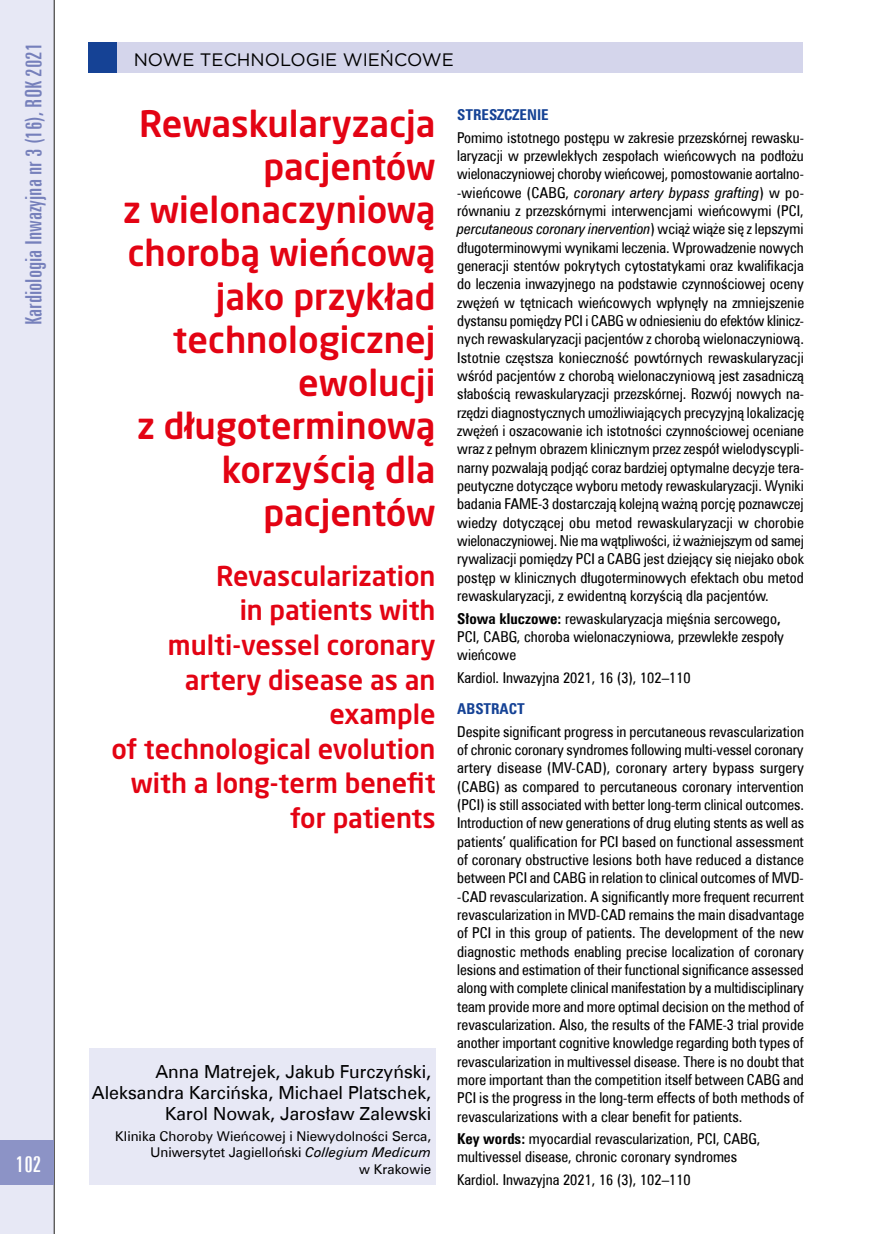
<style>
.page{position:relative;width:872px;height:1234px;background:#fff}
.page>*{position:absolute;margin:0;border:0;box-sizing:border-box;transform-origin:0 0}
.t1{font:500 36px/43.2px "Neo Sans Pro";color:#e30313;text-align:right}
.t2{font:500 27px/34.5px "Neo Sans Pro";color:#e30313;text-align:right}
.t3{font:22.5px "Zurich X Cn EU";color:#7680bb;scale:1.07 1}
.t4{font:22.5px "Zurich X Cn EU";color:#fff;scale:1.07 1}
.t5{font:18px/21px "Zurich EU";color:#000;text-align:right}
.t6{font:18px "Gotham";color:#000}
.t7{font:15px/18.3px "Zurich Cn EU";color:#000;text-align:justify}
.t8{font:700 15px "Zurich Cn EU";color:#154295}
.t9{font:13.5px/16.5px "Zurich EU";color:#000;text-align:right}
.s1{font-style:italic}
.s2{font-weight:700}
</style>
<div class="page">
<div style="left:0;top:0;width:54px;height:1233px;background:#e7e8f5"></div>
<hr style="left:54px;top:0;width:1px;height:1233px;background:#1d1c18">
<div style="left:0;top:1140px;width:54px;height:44px;background:#8c93c6"></div>
<div style="left:89px;top:1047px;width:347px;height:137px;background:#e7e8f5"></div>
<div style="left:88px;top:43px;width:715px;height:30px;background:#d4d5eb"></div>
<div style="left:88px;top:43px;width:29px;height:30px;background:#154295"></div>
<h3 class="t3" style="left:20px;top:325px;width:265px;rotate:-90deg">Kardiologia Inwazyjna nr 3 (16), ROK 2021</h3>
<h3 class="t4" style="left:16px;top:1150px;width:25px">102</h3>
<p class="t6" style="left:134px;top:48px;width:322px">NOWE TECHNOLOGIE WIEŃCOWE</p>
<h1 class="t1" style="left:123px;top:101px;width:314px">Rewaskularyzacja pacjentów<br>z wielonaczyniową chorobą wieńcową jako przykład technologicznej ewolucji<br>z długoterminową korzyścią dla pacjentów</h1>
<h2 class="t2" style="left:112px;top:558px;width:325px">Revascularization<br>in patients with multi-vessel coronary artery disease as an example<br>of technological evolution with a long-term benefit for patients</h2>
<p class="t5" style="left:92px;top:1060px;width:341px">Anna Matrejek, Jakub Furczyński,<br>Aleksandra Karcińska, Michael Platschek,<br>Karol Nowak, Jarosław Zalewski</p>
<p class="t9" style="left:115px;top:1127px;width:317px">Klinika Choroby Wieńcowej i Niewydolności Serca,<br>Uniwersytet Jagielloński <span class="s1">Collegium Medicum<br></span>w Krakowie</p>
<p class="t8" style="left:457px;top:105px;width:93px">STRESZCZENIE</p>
<p class="t7" style="left:457px;top:128px;width:348px">Pomimo istotnego postępu w zakresie przezskórnej rewasku&shy;laryzacji w przewlekłych zespołach wieńcowych na podłożu wielonaczyniowej choroby wieńcowej, pomostowanie aortalno--wieńcowe (CABG, <span class="s1">coronary artery bypass grafting</span>) w po&shy;równaniu z przezskórnymi interwencjami wieńcowymi (PCI, <span class="s1">percutaneous coronary inervention</span>) wciąż wiąże się z lepszymi długoterminowymi wynikami leczenia. Wprowadzenie nowych generacji stentów pokrytych cytostatykami oraz kwalifikacja do leczenia inwazyjnego na podstawie czynnościowej oceny zwężeń w tętnicach wieńcowych wpłynęły na zmniejszenie dystansu pomiędzy PCI i CABG w odniesieniu do efektów klinicz&shy;nych rewaskularyzacji pacjentów z chorobą wielonaczyniową.<br>Istotnie częstsza konieczność powtórnych rewaskularyzacji wśród pacjentów z chorobą wielonaczyniową jest zasadniczą słabością rewaskularyzacji przezskórnej. Rozwój nowych na&shy;rzędzi diagnostycznych umożliwiających precyzyjną lokalizację zwężeń i oszacowanie ich istotności czynnościowej oceniane wraz z pełnym obrazem klinicznym przez zespół wielodyscypli&shy;narny pozwalają podjąć coraz bardziej optymalne decyzje tera&shy;peutyczne dotyczące wyboru metody rewaskularyzacji. Wyniki badania FAME-3 dostarczają kolejną ważną porcję poznawczej wiedzy dotyczącej obu metod rewaskularyzacji w chorobie wielonaczyniowej. Nie ma wątpliwości, iż ważniejszym od samej rywalizacji pomiędzy PCI a CABG jest dziejący się niejako obok postęp w klinicznych długoterminowych efektach obu metod rewaskularyzacji, z ewidentną korzyścią dla pacjentów.</p>
<p class="t7" style="left:457px;top:609px;width:328px;text-align:left"><span class="s2">Słowa kluczowe:</span> rewaskularyzacja mięśnia sercowego<span class="s2">,<br></span>PCI, CABG, choroba wielonaczyniowa, przewlekłe zespoły wieńcowe</p>
<p class="t7" style="left:457px;top:668px;width:235px">Kardiol. Inwazyjna 2021, 16 (3), 102–110</p>
<p class="t8" style="left:457px;top:699px;width:69px">ABSTRACT</p>
<p class="t7" style="left:457px;top:721px;width:348px">Despite significant progress in percutaneous revascularization of chronic coronary syndromes following multi-vessel coronary artery disease (MV-CAD), coronary artery bypass surgery (CABG) as compared to percutaneous coronary intervention (PCI) is still associated with better long-term clinical outcomes.<br>Introduction of new generations of drug eluting stents as well as patients’ qualification for PCI based on functional assessment of coronary obstructive lesions both have reduced a distance between PCI and CABG in relation to clinical outcomes of MVD--CAD revascularization. A significantly more frequent recurrent revascularization in MVD-CAD remains the main disadvantage of PCI in this group of patients. The development of the new diagnostic methods enabling precise localization of coronary lesions and estimation of their functional significance assessed along with complete clinical manifestation by a multidisciplinary team provide more and more optimal decision on the method of revascularization. Also, the results of the FAME-3 trial provide another important cognitive knowledge regarding both types of revascularization in multivessel disease. There is no doubt that more important than the competition itself between CABG and PCI is the progress in the long-term effects of both methods of revascularizations with a clear benefit for patients.</p>
<p class="t7" style="left:457px;top:1129px;width:304px"><span class="s2">Key words:</span> myocardial revascularization, PCI, CABG, multivessel disease, chronic coronary syndromes</p>
<p class="t7" style="left:457px;top:1170px;width:235px">Kardiol. Inwazyjna 2021, 16 (3), 102–110</p>
</div>
